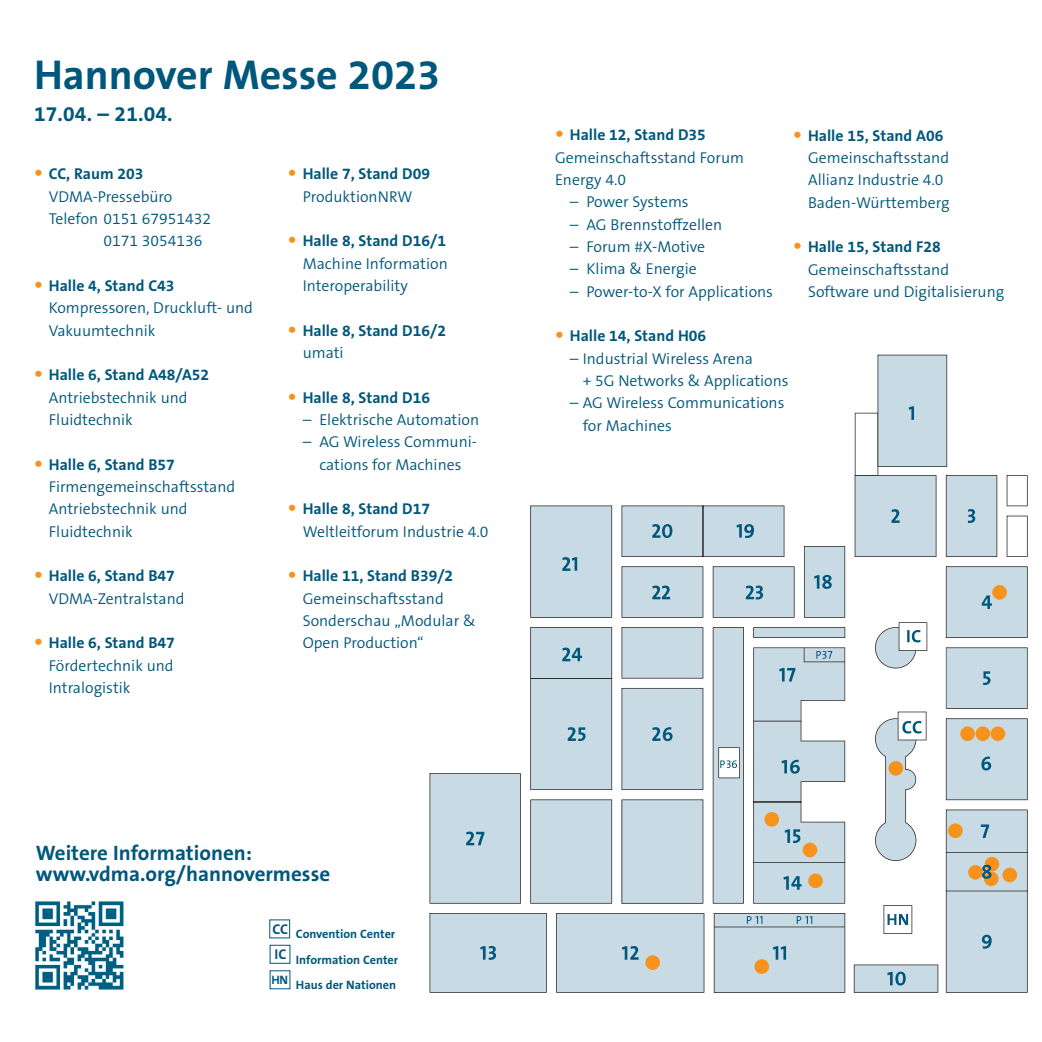
<style>
.page{position:relative;width:1042px;height:1042px;background:#fff}
.page>*{position:absolute;margin:0;border:0;box-sizing:border-box;transform-origin:0 0}
.t1{font:700 42px "The Sans B Plus W7";color:#00577c}
.t2{font:700 21px "The Sans B Plus W7";color:#00577c}
.t3{font:300 15.75px "The Sans B Plus W4";color:#00577c}
.t4{font:700 15.75px "The Sans B Plus W7";color:#00577c}
.t5{font:700 14.17px "The Sans B Plus W7";color:#00577c}
.t6{font:700 12.25px "The Sans B Plus W7";color:#00577c}
.s1{font-size:21px;color:#f7931d}
</style>
<div class="page">
<svg style="left:612px;top:475px;width:415px;height:91px"></svg>
<svg style="left:429px;top:566px;width:598px;height:426px;fill:#c8dbe4"></svg>
<svg style="left:1006px;top:475px;width:21px;height:31px"></svg>
<svg style="left:1006px;top:516px;width:21px;height:41px"></svg>
<svg style="left:622px;top:946px;width:16px;height:14px"></svg>
<svg style="left:753px;top:862px;width:92px;height:41px;background:#bcd0d9"></svg>
<svg style="left:891px;top:509px;width:8px;height:14px"></svg>
<svg style="left:968px;top:509px;width:7px;height:14px"></svg>
<svg style="left:981px;top:595px;width:11px;height:14px"></svg>
<svg style="left:946px;top:647px;width:81px;height:62px;background:#c1d4dd"></svg>
<svg style="left:981px;top:824px;width:8px;height:14px"></svg>
<svg style="left:982px;top:934px;width:9px;height:14px"></svg>
<svg style="left:854px;top:964px;width:84px;height:28px;background:#b8cdd7"></svg>
<svg style="left:781px;top:760px;width:19px;height:14px"></svg>
<svg style="left:814px;top:575px;width:18px;height:14px"></svg>
<svg style="left:652px;top:727px;width:20px;height:14px"></svg>
<svg style="left:480px;top:946px;width:16px;height:14px"></svg>
<svg style="left:466px;top:831px;width:18px;height:14px"></svg>
<svg style="left:875px;top:622px;width:52px;height:46px"></svg>
<svg style="left:898px;top:711px;width:28px;height:29px"></svg>
<div style="left:948px;top:823px;width:14px;height:15px;background:#f7931d;border-radius:50%"></div>
<div style="left:984px;top:871px;width:14px;height:15px;background:#f7931d;border-radius:50%"></div>
<div style="left:888px;top:761px;width:15px;height:14px;background:#f7931d;border-radius:50%"></div>
<div style="left:1002px;top:867px;width:15px;height:15px;background:#f7931d;border-radius:50%"></div>
<div style="left:645px;top:955px;width:15px;height:15px;background:#f7931d;border-radius:50%"></div>
<svg style="left:753px;top:647px;width:92px;height:74px;background:#c5d6de"></svg>
<svg style="left:981px;top:756px;width:10px;height:14px"></svg>
<svg style="left:713px;top:627px;width:31px;height:276px;background:#c2d3db"></svg>
<div style="left:975px;top:726px;width:15px;height:15px;background:#f7931d;border-radius:50%"></div>
<div style="left:530px;top:505px;width:82px;height:113px;background:#c8dbe4"></div>
<svg style="left:652px;top:585px;width:18px;height:14px"></svg>
<svg style="left:746px;top:585px;width:17px;height:14px"></svg>
<svg style="left:622px;top:506px;width:162px;height:50px;background:#bed3dd"></svg>
<div style="left:960px;top:726px;width:15px;height:15px;background:#f7931d;border-radius:50%"></div>
<div style="left:968px;top:865px;width:15px;height:14px;background:#f7931d;border-radius:50%"></div>
<div style="left:984px;top:857px;width:15px;height:14px;background:#f7931d;border-radius:50%"></div>
<svg style="left:883px;top:905px;width:29px;height:29px"></svg>
<svg style="left:855px;top:355px;width:92px;height:121px"></svg>
<div style="left:990px;top:726px;width:15px;height:15px;background:#f7931d;border-radius:50%"></div>
<svg style="left:530px;top:627px;width:82px;height:163px;background:#bfd2dc"></svg>
<div style="left:992px;top:585px;width:15px;height:15px;background:#f7931d;border-radius:50%"></div>
<svg style="left:982px;top:865px;width:9px;height:14px"></svg>
<div style="left:808px;top:873px;width:15px;height:15px;background:#f7931d;border-radius:50%"></div>
<div style="left:802px;top:842px;width:15px;height:15px;background:#f7931d;border-radius:50%"></div>
<svg style="left:764px;top:810px;width:36px;height:33px"></svg>
<svg style="left:714px;top:913px;width:131px;height:80px;background:#c0d1d8"></svg>
<div style="left:270px;top:945px;width:20px;height:18px;background:#fff;border:1px solid #00577c"></div>
<img style="left:35px;top:901px;width:89px;height:89px">
<p class="t1" style="left:34px;top:48px;width:408px">Hannover Messe 2023</p>
<p class="t2" style="left:34px;top:100px;width:140px">17.04. – 21.04.</p>
<p class="t4" style="left:34px;top:164px;width:111px"><span class="s1">•</span> CC, Raum 203</p>
<p class="t3" style="left:49px;top:186px;width:125px">VDMA-Pressebüro</p>
<p class="t3" style="left:49px;top:208px;width:164px">Telefon 0151 67951432</p>
<p class="t3" style="left:103px;top:231px;width:101px">0171 3054136</p>
<p class="t4" style="left:34px;top:275px;width:142px"><span class="s1">•</span> Halle 4, Stand C43</p>
<p class="t3" style="left:49px;top:298px;width:206px">Kompressoren, Druckluft- und</p>
<p class="t3" style="left:49px;top:320px;width:108px">Vakuumtechnik</p>
<p class="t4" style="left:34px;top:365px;width:177px"><span class="s1">•</span> Halle 6, Stand A48/A52</p>
<p class="t3" style="left:49px;top:387px;width:140px">Antriebstechnik und</p>
<p class="t3" style="left:49px;top:409px;width:85px">Fluidtechnik</p>
<p class="t4" style="left:34px;top:454px;width:142px"><span class="s1">•</span> Halle 6, Stand B57</p>
<p class="t3" style="left:49px;top:476px;width:188px">Firmengemeinschaftsstand</p>
<p class="t3" style="left:49px;top:499px;width:140px">Antriebstechnik und</p>
<p class="t3" style="left:49px;top:521px;width:85px">Fluidtechnik</p>
<p class="t4" style="left:34px;top:566px;width:142px"><span class="s1">•</span> Halle 6, Stand B47</p>
<p class="t3" style="left:49px;top:588px;width:137px">VDMA-Zentralstand</p>
<p class="t4" style="left:34px;top:633px;width:142px"><span class="s1">•</span> Halle 6, Stand B47</p>
<p class="t3" style="left:49px;top:655px;width:126px">Fördertechnik und</p>
<p class="t3" style="left:49px;top:677px;width:83px">Intralogistik</p>
<p class="t4" style="left:288px;top:164px;width:144px"><span class="s1">•</span> Halle 7, Stand D09</p>
<p class="t3" style="left:303px;top:186px;width:111px">ProduktionNRW</p>
<p class="t4" style="left:288px;top:231px;width:160px"><span class="s1">•</span> Halle 8, Stand D16/1</p>
<p class="t3" style="left:303px;top:253px;width:146px">Machine Information</p>
<p class="t3" style="left:303px;top:275px;width:107px">Interoperability</p>
<p class="t4" style="left:288px;top:320px;width:160px"><span class="s1">•</span> Halle 8, Stand D16/2</p>
<p class="t3" style="left:303px;top:342px;width:42px">umati</p>
<p class="t4" style="left:288px;top:387px;width:144px"><span class="s1">•</span> Halle 8, Stand D16</p>
<p class="t3" style="left:303px;top:409px;width:178px">– Elektrische Automation</p>
<p class="t3" style="left:303px;top:432px;width:176px">– AG Wireless Communi-</p>
<p class="t3" style="left:319px;top:454px;width:144px">cations for Machines</p>
<p class="t4" style="left:288px;top:499px;width:144px"><span class="s1">•</span> Halle 8, Stand D17</p>
<p class="t3" style="left:303px;top:521px;width:187px">Weltleitforum Industrie 4.0</p>
<p class="t4" style="left:288px;top:566px;width:167px"><span class="s1">•</span> Halle 11, Stand B39/2</p>
<p class="t3" style="left:303px;top:588px;width:143px">Gemeinschaftsstand</p>
<p class="t3" style="left:303px;top:610px;width:174px">Sonderschau „Modular &amp;</p>
<p class="t3" style="left:303px;top:633px;width:123px">Open Production“</p>
<p class="t2" style="left:36px;top:839px;width:218px">Weitere Informationen:</p>
<p class="t2" style="left:36px;top:860px;width:296px">www.vdma.org/hannovermesse</p>
<p class="t5" style="left:272px;top:920px;width:17px">CC</p>
<p class="t5" style="left:275px;top:945px;width:13px">IC</p>
<p class="t6" style="left:272px;top:972px;width:18px">HN</p>
<p class="t6" style="left:296px;top:926px;width:101px">Convention Center</p>
<p class="t6" style="left:296px;top:951px;width:104px">Information Center</p>
<p class="t6" style="left:296px;top:977px;width:102px">Haus der Nationen</p>
<p class="t4" style="left:555px;top:125px;width:152px"><span class="s1">•</span> Halle 12, Stand D35</p>
<p class="t3" style="left:555px;top:147px;width:190px">Gemeinschaftsstand Forum</p>
<p class="t3" style="left:555px;top:170px;width:73px">Energy 4.0</p>
<p class="t3" style="left:570px;top:192px;width:120px">– Power Systems</p>
<p class="t3" style="left:570px;top:214px;width:154px">– AG Brennstoffzellen</p>
<p class="t3" style="left:570px;top:237px;width:137px">– Forum #X-Motive</p>
<p class="t3" style="left:570px;top:259px;width:128px">– Klima &amp; Energie</p>
<p class="t3" style="left:570px;top:281px;width:205px">– Power-to-X for Applications</p>
<p class="t4" style="left:555px;top:326px;width:153px"><span class="s1">•</span> Halle 14, Stand H06</p>
<p class="t3" style="left:570px;top:348px;width:185px">– Industrial Wireless Arena</p>
<p class="t3" style="left:583px;top:371px;width:207px">+ 5G Networks &amp; Applications</p>
<p class="t3" style="left:570px;top:393px;width:216px">– AG Wireless Communications</p>
<p class="t3" style="left:583px;top:415px;width:91px">for Machines</p>
<p class="t4" style="left:793px;top:125px;width:152px"><span class="s1">•</span> Halle 15, Stand A06</p>
<p class="t3" style="left:808px;top:148px;width:143px">Gemeinschaftsstand</p>
<p class="t3" style="left:808px;top:170px;width:137px">Allianz Industrie 4.0</p>
<p class="t3" style="left:808px;top:192px;width:143px">Baden-Württemberg</p>
<p class="t4" style="left:793px;top:237px;width:149px"><span class="s1">•</span> Halle 15, Stand F28</p>
<p class="t3" style="left:808px;top:259px;width:143px">Gemeinschaftsstand</p>
<p class="t3" style="left:808px;top:281px;width:198px">Software und Digitalisierung</p>
</div>
